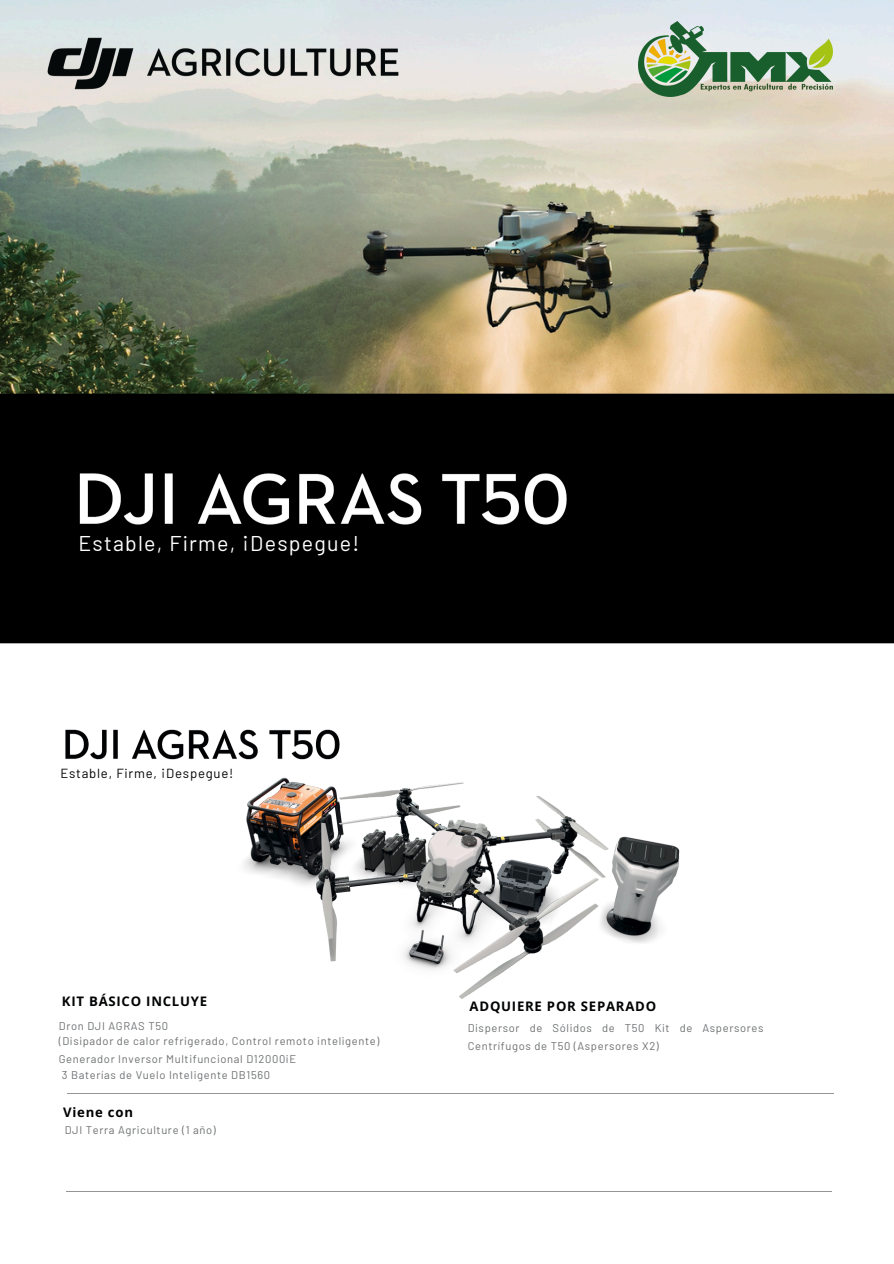
<style>
.page{position:relative;width:894px;height:1264px;background:#fff}
.page>*{position:absolute;margin:0;border:0;box-sizing:border-box;transform-origin:0 0}
.t1{font:21.3px "Barlow";letter-spacing:.06em;color:#fff}
.t2{font:700 13.2px "Open Sans";letter-spacing:.06em;color:#000203}
.t3{font:13.2px "Barlow";letter-spacing:.06em;color:#000203}
.t4{font:11.1px/18px "Barlow";letter-spacing:.06em;color:#6d6f71}
</style>
<div class="page">
<img style="left:0;top:0;width:893px;height:387px">
<img style="left:40px;top:31px;width:365px;height:65px">
<img style="left:0;top:387px;width:893px;height:257px">
<hr style="left:68px;top:1093px;width:765px;height:1px;background:#939598">
<hr style="left:66px;top:1191px;width:765px;height:1px;background:#939598">
<img style="left:65px;top:729px;width:102px;height:31px">
<img style="left:167px;top:729px;width:513px;height:270px">
<img style="left:638px;top:22px;width:194px;height:74px">
<p class="t1" style="left:78px;top:530px;width:282px">Estable, Firme, ¡Despegue!</p>
<h2 class="t3" style="left:60px;top:764px;width:174px">Estable, Firme, ¡Despegue!</h2>
<p class="t2" style="left:62px;top:991px;width:147px">KIT BÁSICO INCLUYE</p>
<p class="t4" style="left:59px;top:1018px;width:322px;line-height:14.7px">Dron DJI AGRAS T50<br>(Disipador de calor refrigerado, Control remoto inteligente)</p>
<h2 class="t4" style="left:59px;top:1049px;width:239px">Generador Inversor Multifuncional D12000iE</h2>
<h4 class="t4" style="left:62px;top:1065px;width:210px">3 Baterías de Vuelo Inteligente DB1560</h4>
<p class="t2" style="left:63px;top:1102px;width:71px">Viene con</p>
<p class="t4" style="left:65px;top:1120px;width:152px">DJI Terra Agriculture (1 año)</p>
<p class="t2" style="left:469px;top:997px;width:188px">ADQUIERE POR SEPARADO</p>
<h1 class="t4" style="left:467px;top:1018px;width:297px">Dispersor de Sólidos de T50 Kit de Aspersores<br>Centrífugos de T50 (Aspersores X2)</h1>
</div>
